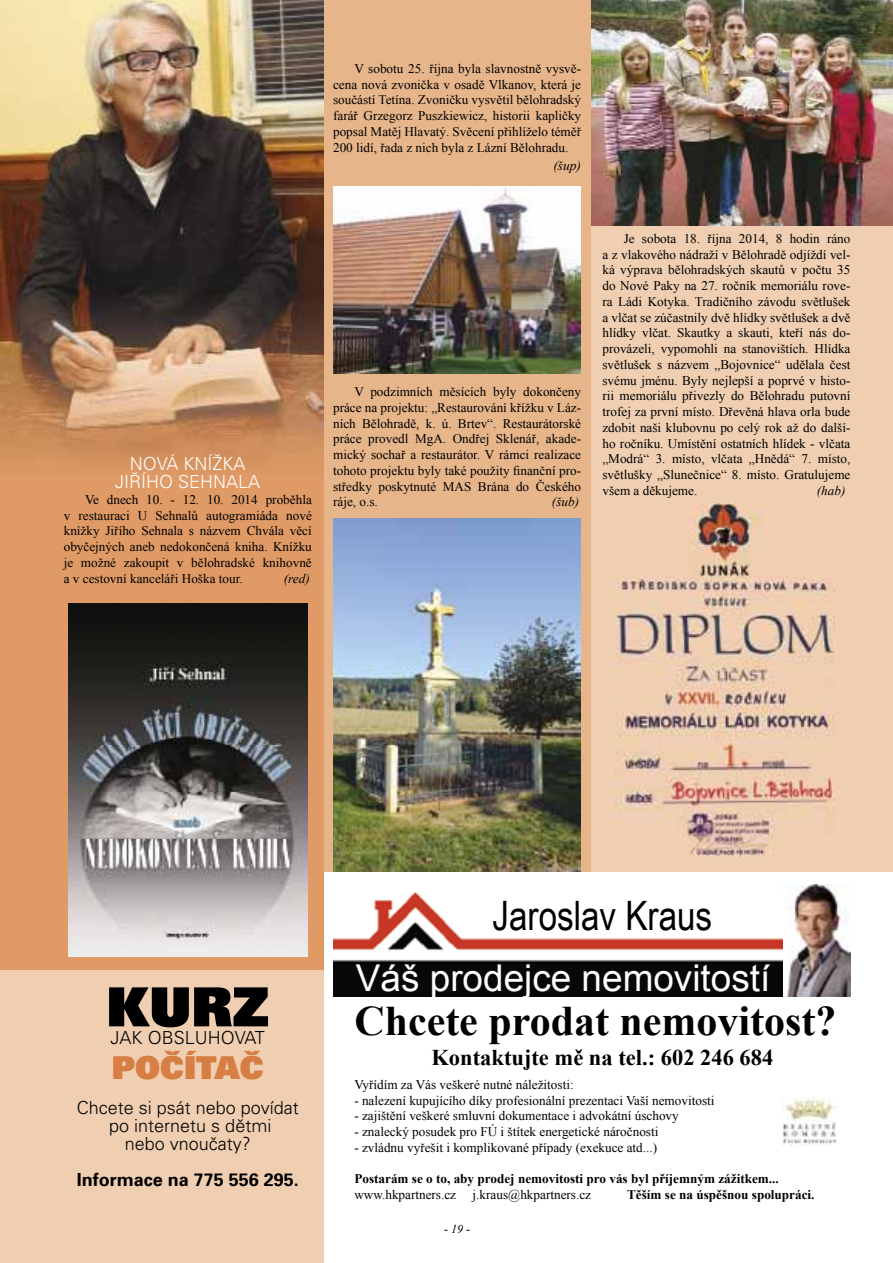
<style>
.page{position:relative;width:893px;height:1263px;background:#fff}
.page>*{position:absolute;margin:0;border:0;box-sizing:border-box;transform-origin:0 0}
.t1{font:900 54px "Univers CE";color:#000}
.t2{font:700 42px "Times New Roman";color:#000}
.t3{font:40.5px "Arial Narrow";color:#000}
.t4{font:36.9px "Arial";color:#fff}
.t5{font:900 31.5px "Univers CE";color:#d67e43}
.t6{font:700 22.5px "Times New Roman";color:#000}
.t7{font:300 18px/18px "Univers CE";color:#000;text-align:center}
.t8{font:300 18px/18px "Univers CE";color:#fff;text-align:center}
.t9{font:700 18px "Univers CE";color:#000}
.t10{font:italic 13.5px "Times New Roman";color:#000}
.t11{font:13.2px/15.8px "Times New Roman";color:#000;text-align:justify}
.t12{font:700 13.2px "Times New Roman";color:#000}
.t13{font:italic 13.2px "Times New Roman";color:#000}
.t14{font:italic 12px "Times New Roman";color:#000}
</style>
<div class="page">
<div style="left:323px;top:0;width:268px;height:872px;background:#e7b58a"></div>
<div style="left:591px;top:0;width:302px;height:872px;background:#efceb1"></div>
<div style="left:0;top:0;width:323px;height:1263px;background:#efceb1"></div>
<div style="left:0;top:0;width:323px;height:969px;background:#df9a65"></div>
<img style="left:0;top:0;width:323px;height:465px">
<img style="left:787px;top:885px;width:63px;height:112px">
<img style="left:333px;top:892px;width:450px;height:105px">
<img style="left:782px;top:1099px;width:54px;height:46px">
<img style="left:334px;top:519px;width:246px;height:353px">
<img style="left:591px;top:0;width:302px;height:225px">
<img style="left:334px;top:187px;width:246px;height:187px">
<img style="left:69px;top:603px;width:238px;height:353px">
<img style="left:615px;top:504px;width:219px;height:353px">
<p class="t11" style="left:333px;top:60px;width:250px;text-indent:21px">V sobotu 25. října byla slavnostně vysvě&shy;cena nová zvonička v osadě Vlkanov, která je součástí Tetína. Zvoničku vysvětil bělohradský farář Grzegorz Puszkiewicz, historii kapličky popsal Matěj Hlavatý. Svěcení přihlíželo téměř 200 lidí, řada z nich byla z Lázní Bělohradu.</p>
<p class="t10" style="left:553px;top:156px;width:29px">(šup)</p>
<h3 class="t8" style="left:115px;top:455px;width:147px">NOVÁ KNÍŽKA<br>JIŘÍHO SEHNALA</h3>
<p class="t11" style="left:64px;top:491px;width:250px;text-indent:21px">Ve dnech 10. - 12. 10. 2014 proběhla v restauraci U Sehnalů autogramiáda nové knížky Jiřího Sehnala s názvem Chvála věcí obyčejných aneb nedokončená kniha. Knížku je možné zakoupit v bělohradské knihovně a v cestovní kanceláři Hoška tour.</p>
<p class="t13" style="left:284px;top:569px;width:27px">(red)</p>
<p class="t11" style="left:333px;top:384px;width:250px;text-indent:21px">V podzimních měsících byly dokončeny práce na projektu: „Restaurování křížku v Láz&shy;ních Bělohradě, k. ú. Brtev“. Restaurátorské práce provedl MgA. Ondřej Sklenář, akade&shy;mický sochař a restaurátor. V rámci realizace tohoto projektu byly také použity finanční pro&shy;středky poskytnuté MAS Brána do Českého ráje, o.s.</p>
<p class="t13" style="left:552px;top:493px;width:29px">(šub)</p>
<p class="t11" style="left:602px;top:230px;width:250px;text-indent:21px">Je sobota 18. října 2014, 8 hodin ráno a z vlakového nádraží v Bělohradě odjíždí vel&shy;ká výprava bělohradských skautů v počtu 35 do Nové Paky na 27. ročník memoriálu rove&shy;ra Ládi Kotyka. Tradičního závodu světlušek a vlčat se zúčastnily dvě hlídky světlušek a dvě hlídky vlčat. Skautky a skauti, kteří nás do&shy;provázeli, vypomohli na stanovištích. Hlídka světlušek s názvem „Bojovnice“ udělala čest svému jménu. Byly nejlepší a poprvé v histo&shy;rii memoriálu přivezly do Bělohradu putovní trofej za první místo. Dřevěná hlava orla bude zdobit naši klubovnu po celý rok až do další&shy;ho ročníku. Umístění ostatních hlídek - vlčata „Modrá“ 3. místo, vlčata „Hnědá“ 7. místo, světlušky „Slunečnice“ 8. místo. Gratulujeme všem a děkujeme.</p>
<p class="t13" style="left:817px;top:481px;width:30px">(hab)</p>
<h1 class="t1" style="left:106px;top:974px;width:164px">KURZ</h1>
<h3 class="t7" style="left:111px;top:1029px;width:156px">JAK OBSLUHOVAT</h3>
<h3 class="t5" style="left:112px;top:1049px;width:154px">POČÍTAČ</h3>
<h3 class="t7" style="left:77px;top:1099px;width:224px">Chcete si psát nebo povídat po internetu s dětmi<br>nebo vnoučaty?</h3>
<h3 class="t9" style="left:77px;top:1169px;width:224px">Informace na 775 556 295.</h3>
<h3 class="t3" style="left:493px;top:886px;width:221px">Jaroslav Kraus</h3>
<h3 class="t4" style="left:356px;top:954px;width:416px">Váš prodejce nemovitostí</h3>
<h2 class="t2" style="left:354px;top:991px;width:484px">Chcete prodat nemovitost?</h2>
<h3 class="t6" style="left:431px;top:1041px;width:343px">Kontaktujte mě na tel.: 602 246 684</h3>
<p class="t11" style="left:354px;top:1076px;width:221px">Vyřídím za Vás veškeré nutné náležitosti:</p>
<p class="t11" style="left:354px;top:1092px;width:362px">- nalezení kupujícího díky profesionální prezentaci Vaší nemovitosti</p>
<p class="t11" style="left:354px;top:1108px;width:326px">- zajištění veškeré smluvní dokumentace i advokátní úschovy</p>
<p class="t11" style="left:354px;top:1124px;width:306px">- znalecký posudek pro FÚ i štítek energetické náročnosti</p>
<p class="t11" style="left:354px;top:1139px;width:304px">- zvládnu vyřešit i komplikované případy (exekuce atd...)</p>
<p class="t12" style="left:354px;top:1170px;width:426px">Postarám se o to, aby prodej nemovitosti pro vás byl příjemným zážitkem...</p>
<p class="t11" style="left:354px;top:1187px;width:238px">www.hkpartners.cz j.kraus@hkpartners.cz</p>
<p class="t12" style="left:627px;top:1185px;width:189px">těším se na úspěšnou spolupráci.</p>
<p class="t14" style="left:444px;top:1221px;width:27px">- 19 -</p>
</div>
